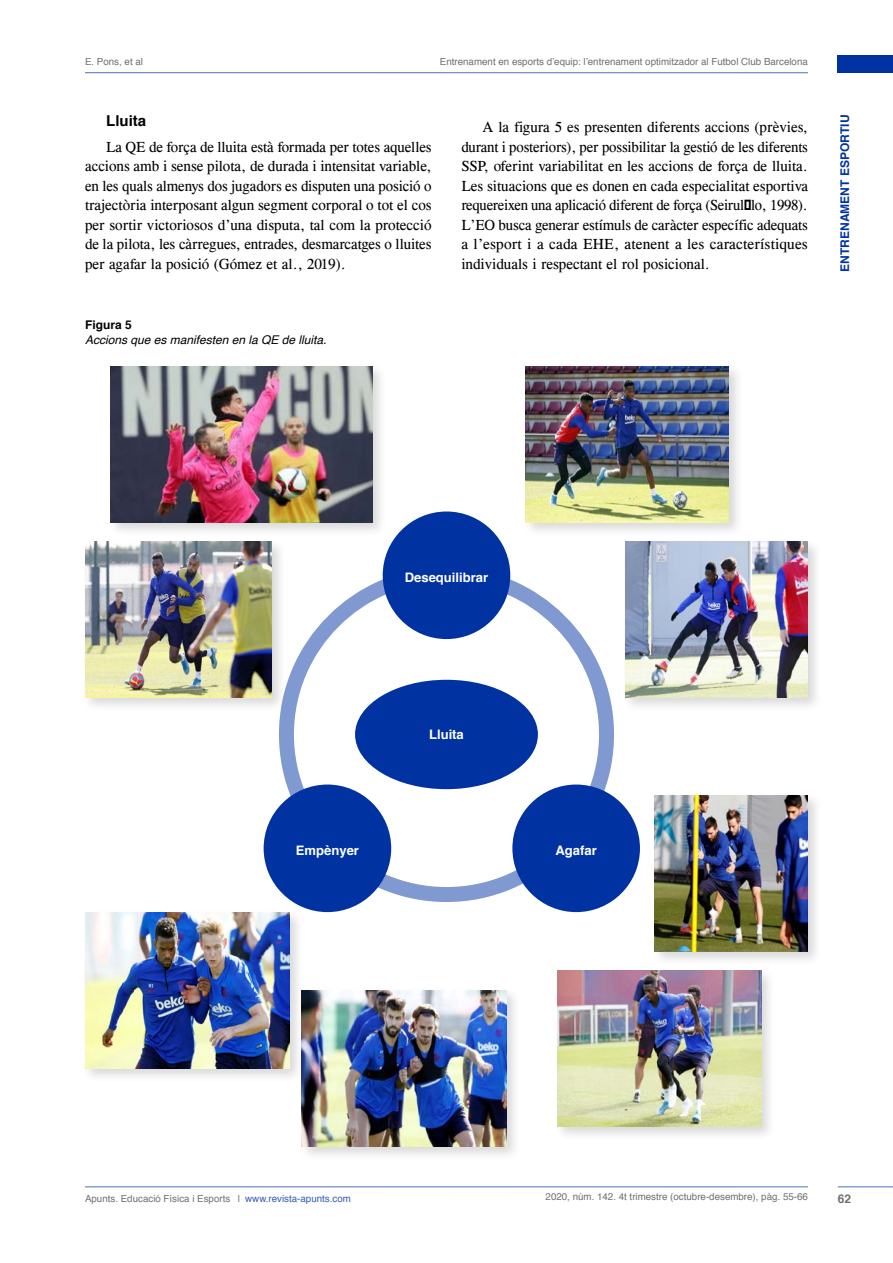
<style>
.page{position:relative;width:893px;height:1263px;background:#fff}
.page>*{position:absolute;margin:0;border:0;box-sizing:border-box;transform-origin:0 0}
.t1{font:15px/19.5px "Cg Times";color:#000;text-align:justify}
.t2{font:700 15px "Helvetica";color:#000}
.t3{font:700 13.05px "Helvetica";color:#fff}
.t4{font:italic 12px "Helvetica";color:#000}
.t5{font:700 12px "Helvetica";color:#0033a1}
.t6{font:700 12px "Helvetica";color:#000}
.t7{font:700 12px "Helvetica";color:#706f6f}
.t8{font:9.75px "Helvetica";color:#706f6f}
.s1{color:#335cb3}
</style>
<div class="page">
<hr style="left:85px;top:72px;width:723px;height:1px;background:#4d70bd">
<div style="left:838px;top:56px;width:55px;height:17px;background:#0033a1"></div>
<hr style="left:85px;top:1186px;width:723px;height:1px;background:#4d70bd">
<hr style="left:838px;top:1186px;width:55px;height:1px;background:#4d70bd">
<div style="left:279px;top:567px;width:335px;height:335px;border:15px solid #8099d0;border-radius:50%"></div>
<div style="left:355px;top:680px;width:183px;height:109px;background:#0033a1;border-radius:50%"></div>
<div style="left:383px;top:511px;width:127px;height:128px;background:#0033a1;border-radius:50%"></div>
<div style="left:264px;top:784px;width:127px;height:128px;background:#0033a1;border-radius:50%"></div>
<div style="left:512px;top:784px;width:128px;height:128px;background:#0033a1;border-radius:50%"></div>
<div style="left:108px;top:363px;width:279px;height:174px;background:#000;opacity:.15"></div>
<img style="left:111px;top:366px;width:261px;height:156px">
<div style="left:522px;top:363px;width:222px;height:174px;background:#000;opacity:.15"></div>
<img style="left:525px;top:366px;width:203px;height:156px">
<div style="left:82px;top:539px;width:205px;height:174px;background:#000;opacity:.15"></div>
<img style="left:85px;top:542px;width:187px;height:156px">
<div style="left:622px;top:539px;width:201px;height:174px;background:#000;opacity:.15"></div>
<img style="left:625px;top:542px;width:183px;height:156px">
<div style="left:82px;top:909px;width:223px;height:174px;background:#000;opacity:.15"></div>
<img style="left:85px;top:912px;width:204px;height:156px">
<div style="left:652px;top:792px;width:171px;height:174px;background:#000;opacity:.15"></div>
<img style="left:655px;top:795px;width:153px;height:156px">
<div style="left:299px;top:987px;width:222px;height:174px;background:#000;opacity:.15"></div>
<img style="left:302px;top:990px;width:204px;height:156px">
<div style="left:554px;top:968px;width:222px;height:174px;background:#000;opacity:.15"></div>
<img style="left:557px;top:971px;width:204px;height:156px">
<p class="t8" style="left:85px;top:54px;width:59px">E. Pons, et al</p>
<p class="t8" style="left:440px;top:54px;width:369px">Entrenament en esports d’equip: l’entrenament optimitzador al Futbol Club Barcelona</p>
<p class="t2" style="left:106px;top:108px;width:42px">Lluita</p>
<p class="t1" style="left:85px;top:137px;width:348px;text-indent:21px">La QE de força de lluita està formada per totes aquelles accions amb i sense pilota, de durada i intensitat variable, en les quals almenys dos jugadors es disputen una posició o trajectòria interposant algun segment corporal o tot el cos per sortir victoriosos d’una disputa, tal com la protecció de la pilota, les càrregues, entrades, desmarcatges o lluites per agafar la posició (Gómez et al., 2019).</p>
<p class="t1" style="left:461px;top:117px;width:348px;text-indent:21px">A la figura 5 es presenten diferents accions (prèvies, durant i posteriors), per possibilitar la gestió de les diferents SSP, oferint variabilitat en les accions de força de lluita.<br>Les situacions que es donen en cada especialitat esportiva requereixen una aplicació diferent de força (Seirul·lo, 1998).<br>L’EO busca generar estímuls de caràcter específic adequats a l’esport i a cada EHE, atenent a les característiques individuals i respectant el rol posicional.</p>
<p class="t6" style="left:85px;top:315px;width:48px">Figura 5</p>
<p class="t4" style="left:85px;top:330px;width:243px">Accions que es manifesten en la QE de lluita.</p>
<p class="t5" style="left:835px;top:271px;width:158px;rotate:-90deg">ENTRENAMENT ESPORTIU</p>
<p class="t3" style="left:405px;top:567px;width:85px">Desequilibrar</p>
<p class="t3" style="left:429px;top:724px;width:36px">Lluita</p>
<p class="t3" style="left:296px;top:840px;width:65px">Empènyer</p>
<p class="t3" style="left:555px;top:840px;width:43px">Agafar</p>
<p class="t8" style="left:85px;top:1190px;width:267px">Apunts. Educació Física i Esports | <span class="s1">www.revista-apunts.com</span></p>
<p class="t8" style="left:546px;top:1189px;width:264px">2020, núm. 142. 4t trimestre (octubre-desembre), pàg. 55-66</p>
<p class="t7" style="left:838px;top:1189px;width:15px">62</p>
</div>
